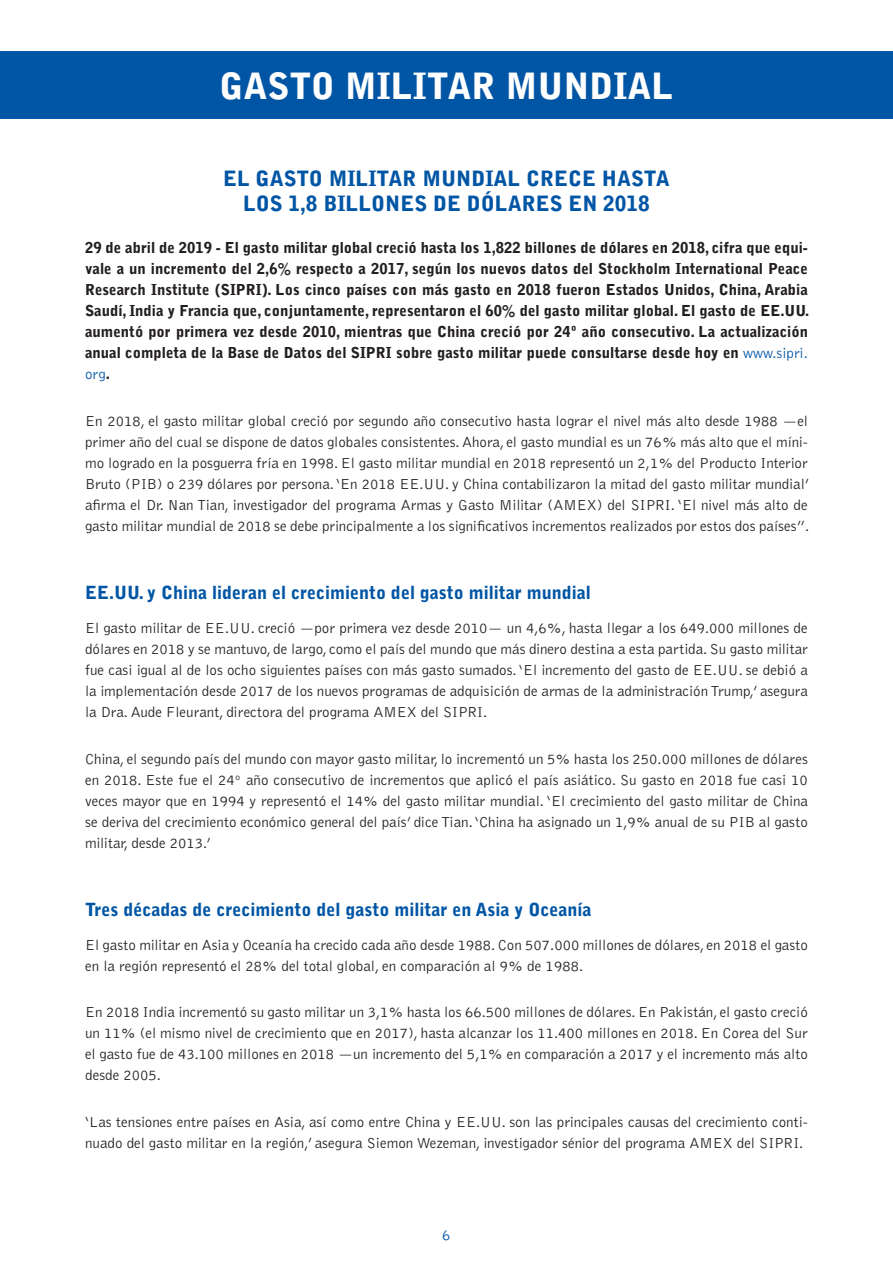
<style>
.page{position:relative;width:893px;height:1263px;background:#fff}
.page>*{position:absolute;margin:0;border:0;box-sizing:border-box;transform-origin:0 0}
.TÍTOLS_1{font:900 36px "Bell Gothic";color:#fff}
.TITOLS_2{font:900 21px/25.2px "Bell Gothic";color:#0155a5;text-align:center}
.TÍTOLS_3{font:900 18px "Bell Gothic";color:#0155a5}
.t1{font:300 15px/21px "Bell Gothic";color:#231f20;text-align:justify}
.t2{font:900 15px/21px "Bell Gothic";color:#231f20;text-align:justify}
.t3{font:300 15px "Bell Gothic";color:#0155a5}
.s1{font-weight:300;color:#0155a5}
</style>
<div class="page">
<div style="left:0;top:51px;width:893px;height:67px;background:#0155a5"></div>
<p class="TÍTOLS_1" style="left:220px;top:65px;width:455px">GASTO MILITAR MUNDIAL</p>
<p class="TITOLS_2" style="left:223px;top:166px;width:448px">EL GASTO MILITAR MUNDIAL CRECE HASTA<br>LOS 1,8 BILLONES DE DÓLARES EN 2018</p>
<p class="t2" style="left:85px;top:238px;width:726px">29 de abril de 2019 - El gasto militar global creció hasta los 1,822 billones de dólares en 2018, cifra que equi&shy;vale a un incremento del 2,6% respecto a 2017, según los nuevos datos del Stockholm International Peace Research Institute (SIPRI). Los cinco países con más gasto en 2018 fueron Estados Unidos, China, Arabia Saudí, India y Francia que, conjuntamente, representaron el 60% del gasto militar global. El gasto de EE.UU. aumentó por primera vez desde 2010, mientras que China creció por 24º año consecutivo. La actualización anual completa de la Base de Datos del SIPRI sobre gasto militar puede consultarse desde hoy en <span class="s1">www.sipri. org</span>.</p>
<p class="t1" style="left:85px;top:411px;width:726px">En 2018, el gasto militar global creció por segundo año consecutivo hasta lograr el nivel más alto desde 1988 —el primer año del cual se dispone de datos globales consistentes. Ahora, el gasto mundial es un 76% más alto que el míni&shy;mo logrado en la posguerra fría en 1998. El gasto militar mundial en 2018 representó un 2,1% del Producto Interior Bruto (PIB) o 239 dólares por persona. ‘En 2018 EE.UU. y China contabilizaron la mitad del gasto militar mundial’ afirma el Dr. Nan Tian, investigador del programa Armas y Gasto Militar (AMEX) del SIPRI. ‘El nivel más alto de gasto militar mundial de 2018 se debe principalmente a los significativos incrementos realizados por estos dos países”.</p>
<p class="TÍTOLS_3" style="left:85px;top:582px;width:507px">EE.UU. y China lideran el crecimiento del gasto militar mundial</p>
<p class="t1" style="left:85px;top:618px;width:724px">El gasto militar de EE.UU. creció —por primera vez desde 2010— un 4,6%, hasta llegar a los 649.000 millones de dólares en 2018 y se mantuvo, de largo, como el país del mundo que más dinero destina a esta partida. Su gasto militar fue casi igual al de los ocho siguientes países con más gasto sumados. ‘El incremento del gasto de EE.UU. se debió a la implementación desde 2017 de los nuevos programas de adquisición de armas de la administración Trump,’ asegura la Dra. Aude Fleurant, directora del programa AMEX del SIPRI.</p>
<p class="t1" style="left:85px;top:748px;width:724px">China, el segundo país del mundo con mayor gasto militar, lo incrementó un 5% hasta los 250.000 millones de dólares en 2018. Este fue el 24º año consecutivo de incrementos que aplicó el país asiático. Su gasto en 2018 fue casi 10 veces mayor que en 1994 y representó el 14% del gasto militar mundial. ‘El crecimiento del gasto militar de China se deriva del crecimiento económico general del país’ dice Tian. ‘China ha asignado un 1,9% anual de su PIB al gasto militar, desde 2013.’</p>
<p class="TÍTOLS_3" style="left:85px;top:899px;width:508px">Tres décadas de crecimiento del gasto militar en Asia y Oceanía</p>
<p class="t1" style="left:85px;top:934px;width:724px">El gasto militar en Asia y Oceanía ha crecido cada año desde 1988. Con 507.000 millones de dólares, en 2018 el gasto en la región representó el 28% del total global, en comparación al 9% de 1988.</p>
<p class="t1" style="left:85px;top:1002px;width:724px">En 2018 India incrementó su gasto militar un 3,1% hasta los 66.500 millones de dólares. En Pakistán, el gasto creció un 11% (el mismo nivel de crecimiento que en 2017), hasta alcanzar los 11.400 millones en 2018. En Corea del Sur el gasto fue de 43.100 millones en 2018 —un incremento del 5,1% en comparación a 2017 y el incremento más alto desde 2005.</p>
<p class="t1" style="left:85px;top:1111px;width:724px">‘Las tensiones entre países en Asia, así como entre China y EE.UU. son las principales causas del crecimiento conti&shy;nuado del gasto militar en la región,’ asegura Siemon Wezeman, investigador sénior del programa AMEX del SIPRI.</p>
<p class="t3" style="left:442px;top:1227px;width:10px">6</p>
</div>
